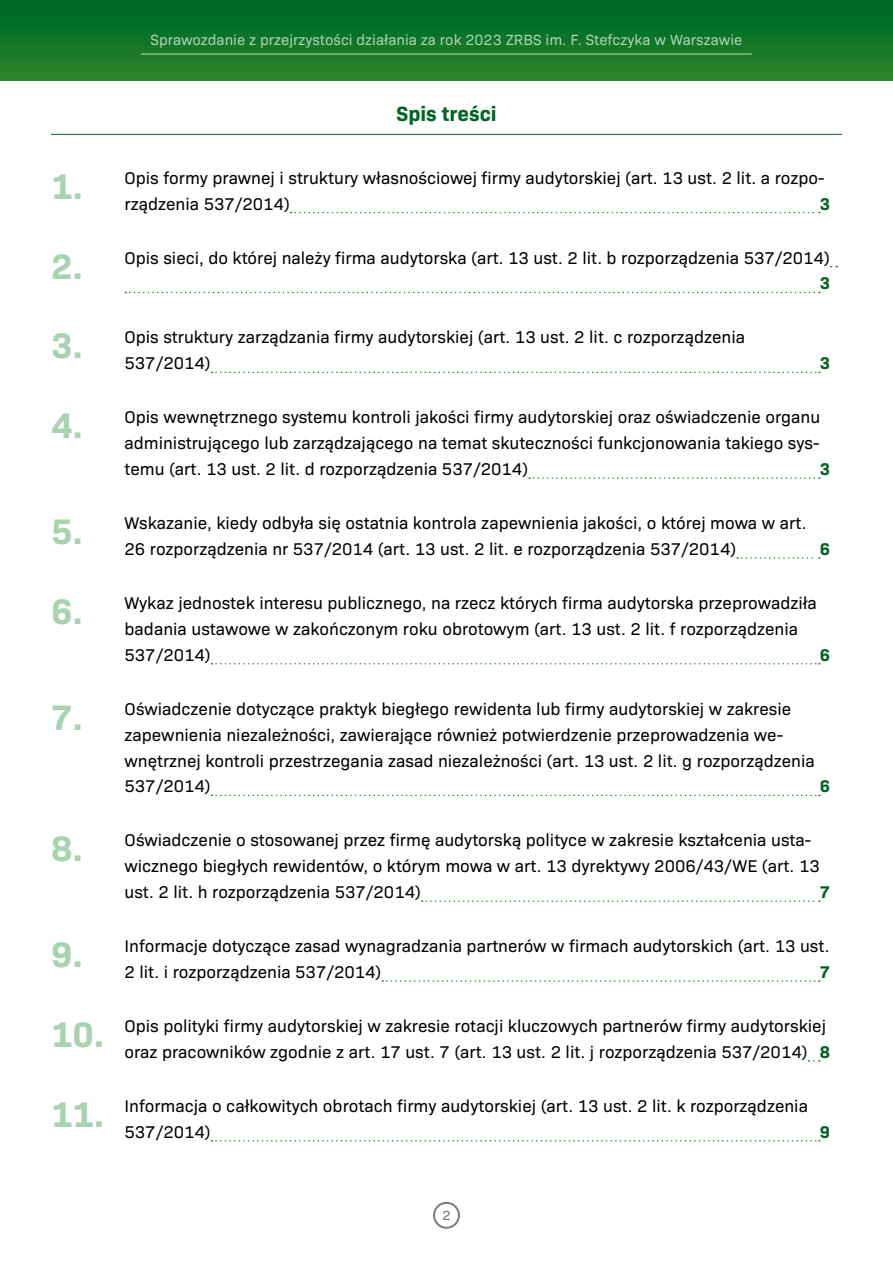
<style>
.page{position:relative;width:893px;height:1263px;background:#fff}
.page>*{position:absolute;margin:0;border:0;box-sizing:border-box;transform-origin:0 0}
.spis_tresci_tytul{font:700 21px "Bio Sans";color:#006523}
.t1{font:17.25px/25.8px "Bio Sans";color:#000}
.t2{font:700 17.25px "Bio Sans";color:#006523}
.t3{font:15px "Bio Sans";color:#a8d3af}
.t4{font:13.5px "Bio Sans";color:#706f6f}
.s1{font-weight:700;font-size:36px;color:#a8d3af}
.s2{font-weight:700;color:#006523}
</style>
<div class="page">
<div style="left:0;top:0;width:893px;height:81px;background:linear-gradient(to bottom,#006624,#2d852a)"></div>
<hr style="left:141px;top:53px;width:611px;height:2px;background:#a8d3af">
<div style="left:433px;top:1202px;width:27px;height:26px;border:1px solid #706f6f;border-radius:50%"></div>
<div style="left:434px;top:1203px;width:25px;height:24px;border:1px solid #706f6f;border-radius:50%"></div>
<hr style="left:51px;top:134px;width:791px;height:1px;background:#006523">
<svg style="left:291px;top:212px;width:529px;height:1px"></svg>
<svg style="left:125px;top:292px;width:695px;height:1px"></svg>
<svg style="left:211px;top:372px;width:609px;height:1px"></svg>
<svg style="left:529px;top:477px;width:291px;height:2px"></svg>
<svg style="left:737px;top:557px;width:83px;height:2px"></svg>
<svg style="left:211px;top:663px;width:609px;height:1px"></svg>
<svg style="left:211px;top:795px;width:609px;height:1px"></svg>
<svg style="left:422px;top:900px;width:398px;height:2px"></svg>
<svg style="left:382px;top:980px;width:438px;height:2px"></svg>
<svg style="left:808px;top:1060px;width:12px;height:2px"></svg>
<svg style="left:211px;top:1140px;width:609px;height:1px"></svg>
<p class="t3" style="left:151px;top:29px;width:593px">Sprawozdanie z przejrzystości działania za rok 2023 ZRBS im. F. Stefczyka w Warszawie</p>
<p class="spis_tresci_tytul" style="left:396px;top:98px;width:102px">Spis treści</p>
<p class="t1" style="left:125px;top:163px;width:701px;text-indent:-74px"><span class="s1">1.</span> Opis formy prawnej i struktury własnościowej firmy audytorskiej (art. 13 ust. 2 lit. a rozpo&shy;rządzenia 537/2014)</p>
<p class="t2" style="left:820px;top:190px;width:12px">3</p>
<p class="t1" style="left:51px;top:243px;width:780px;text-align:right"><span class="s1">2.</span> Opis sieci, do której należy firma audytorska (art. 13 ust. 2 lit. b rozporządzenia 537/2014)<br><span class="s2">3</span></p>
<p class="t1" style="left:125px;top:323px;width:622px;text-indent:-74px"><span class="s1">3.</span> Opis struktury zarządzania firmy audytorskiej (art. 13 ust. 2 lit. c rozporządzenia<br>537/2014)</p>
<p class="t2" style="left:820px;top:350px;width:12px">3</p>
<p class="t1" style="left:125px;top:403px;width:697px;text-align:justify;text-indent:-74px"><span class="s1">4.</span> Opis wewnętrznego systemu kontroli jakości firmy audytorskiej oraz oświadczenie organu administrującego lub zarządzającego na temat skuteczności funkcjonowania takiego sys&shy;temu (art. 13 ust. 2 lit. d rozporządzenia 537/2014)</p>
<p class="t2" style="left:820px;top:456px;width:12px">3</p>
<p class="t1" style="left:51px;top:509px;width:757px;text-align:center"><span class="s1">5.</span> Wskazanie, kiedy odbyła się ostatnia kontrola zapewnienia jakości, o której mowa w art.<br>26 rozporządzenia nr 537/2014 (art. 13 ust. 2 lit. e rozporządzenia 537/2014)</p>
<p class="t2" style="left:820px;top:536px;width:12px">6</p>
<p class="t1" style="left:125px;top:589px;width:694px;text-indent:-74px"><span class="s1">6.</span> Wykaz jednostek interesu publicznego, na rzecz których firma audytorska przeprowadziła badania ustawowe w zakończonym roku obrotowym (art. 13 ust. 2 lit. f rozporządzenia<br>537/2014)</p>
<p class="t2" style="left:820px;top:641px;width:12px">6</p>
<p class="t1" style="left:125px;top:694px;width:692px;text-indent:-74px"><span class="s1">7.</span> Oświadczenie dotyczące praktyk biegłego rewidenta lub firmy audytorskiej w zakresie zapewnienia niezależności, zawierające również potwierdzenie przeprowadzenia we&shy;wnętrznej kontroli przestrzegania zasad niezależności (art. 13 ust. 2 lit. g rozporządzenia 537/2014)</p>
<p class="t2" style="left:820px;top:773px;width:12px">6</p>
<p class="t1" style="left:125px;top:826px;width:697px;text-indent:-74px"><span class="s1">8.</span> Oświadczenie o stosowanej przez firmę audytorską polityce w zakresie kształcenia usta&shy;wicznego biegłych rewidentów, o którym mowa w art. 13 dyrektywy 2006/43/WE (art. 13 ust. 2 lit. h rozporządzenia 537/2014)</p>
<p class="t2" style="left:820px;top:879px;width:12px">7</p>
<p class="t1" style="left:125px;top:932px;width:706px;text-indent:-74px"><span class="s1">9.</span> Informacje dotyczące zasad wynagradzania partnerów w firmach audytorskich (art. 13 ust.<br>2 lit. i rozporządzenia 537/2014)</p>
<p class="t2" style="left:820px;top:959px;width:12px">7</p>
<p class="t1" style="left:125px;top:1012px;width:703px;text-indent:-74px"><span class="s1">10.</span> Opis polityki firmy audytorskiej w zakresie rotacji kluczowych partnerów firmy audytorskiej oraz pracowników zgodnie z art. 17 ust. 7 (art. 13 ust. 2 lit. j rozporządzenia 537/2014)</p>
<p class="t2" style="left:820px;top:1039px;width:12px">8</p>
<p class="t1" style="left:125px;top:1092px;width:685px;text-indent:-74px"><span class="s1">11.</span> Informacja o całkowitych obrotach firmy audytorskiej (art. 13 ust. 2 lit. k rozporządzenia<br>537/2014)</p>
<p class="t2" style="left:820px;top:1118px;width:12px">9</p>
<p class="t4" style="left:442px;top:1205px;width:10px">2</p>
</div>
